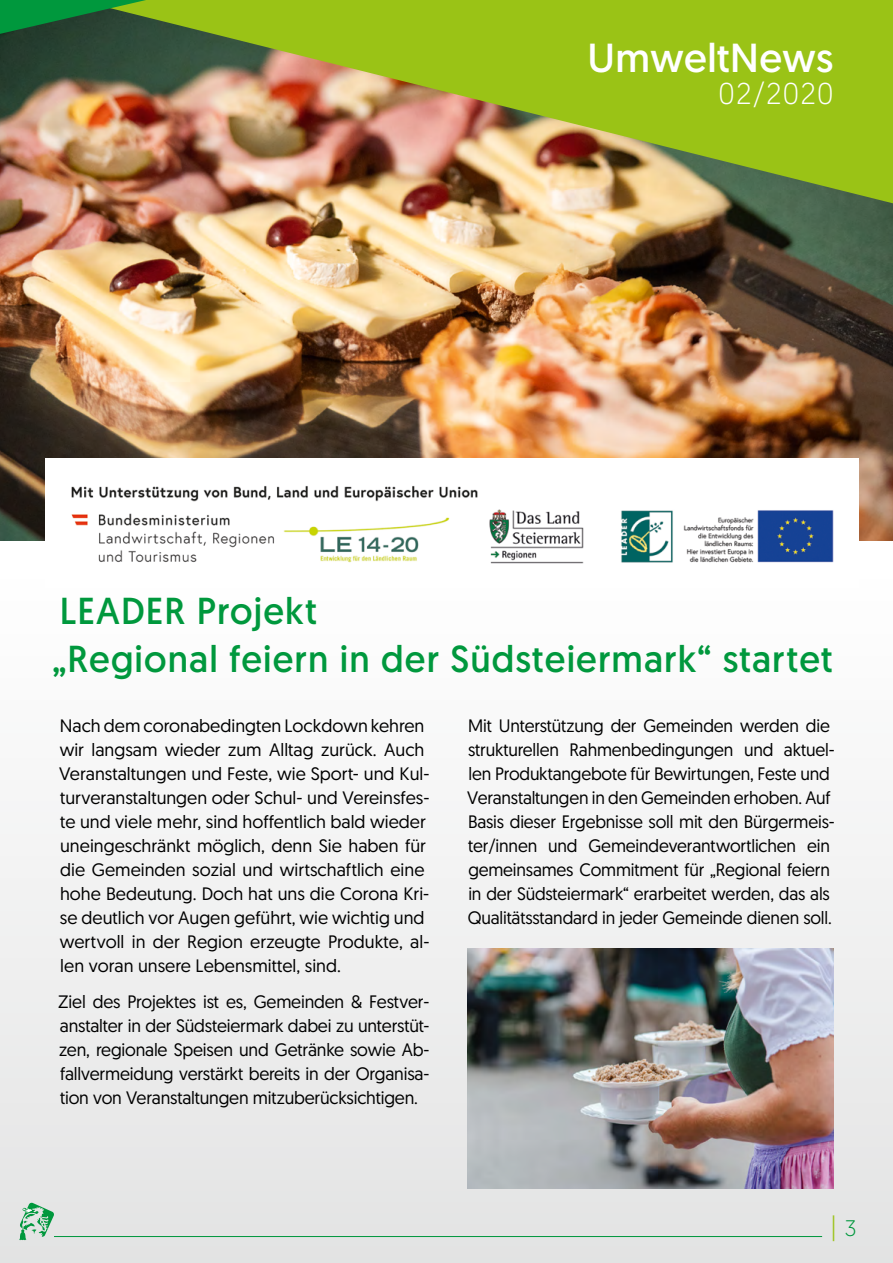
<style>
.page{position:relative;width:893px;height:1263px;background:#fff}
.page>*{position:absolute;margin:0;border:0;box-sizing:border-box;transform-origin:0 0}
.t1{font:40.5px "Geomanist";letter-spacing:.01em;color:#fff}
.t2{font:37.5px/48px "Geomanist";letter-spacing:.03em;color:#00983d}
.t3{font:300 30px "Geomanist";letter-spacing:.05em;color:#fff}
.t4{font:300 27px "Geomanist";color:#9ac316}
.t5{font:18px/24px "Geomanist";letter-spacing:-.01em;color:#000}
.s1{font-size:22.5px;color:#00983d}
</style>
<div class="page">
<img style="left:0;top:0;width:893px;height:1263px">
<h1 class="t1" style="left:587px;top:31px;width:247px">UmweltNews</h1>
<h3 class="t3" style="left:718px;top:74px;width:116px">02/2020</h3>
<h2 class="t2" style="left:52px;top:586px;width:782px">LEADER Projekt<br>„Regional feiern in der Südsteiermark“ startet</h2>
<p class="t5" style="left:59px;top:713px;width:372px">Nach dem coronabedingten Lockdown kehren wir langsam wieder zum Alltag zurück. Auch Veranstaltungen und Feste, wie Sport- und Kul&shy;turveranstaltungen oder Schul- und Vereinsfes&shy;te und viele mehr, sind hoffentlich bald wieder uneingeschränkt möglich, denn Sie haben für die Gemeinden sozial und wirtschaftlich eine hohe Bedeutung. Doch hat uns die Corona Kri&shy;se deutlich vor Augen geführt, wie wichtig und wertvoll in der Region erzeugte Produkte, al&shy;len voran unsere Lebensmittel, sind.</p>
<p class="t5" style="left:58px;top:989px;width:372px;text-align:justify">Ziel des Projektes ist es, Gemeinden &amp; Festver&shy;anstalter in der Südsteiermark dabei zu unterstüt&shy;zen, regionale Speisen und Getränke sowie Ab&shy;fallvermeidung verstärkt bereits in der Organisa&shy;tion von Veranstaltungen mitzuberücksichtigen.</p>
<p class="t5" style="left:467px;top:713px;width:369px">Mit Unterstützung der Gemeinden werden die strukturellen Rahmenbedingungen und aktuel&shy;len Produktangebote für Bewirtungen, Feste und Veranstaltungen in den Gemeinden erhoben. Auf Basis dieser Ergebnisse soll mit den Bürgermeis&shy;ter/innen und Gemeindeverantwortlichen ein gemeinsames Commitment für „Regional feiern in der Südsteiermark“ erarbeitet werden, das als Qualitätsstandard in jeder Gemeinde dienen soll.</p>
<h3 class="t4" style="left:831px;top:1209px;width:27px">| <span class="s1">3</span></h3>
</div>
